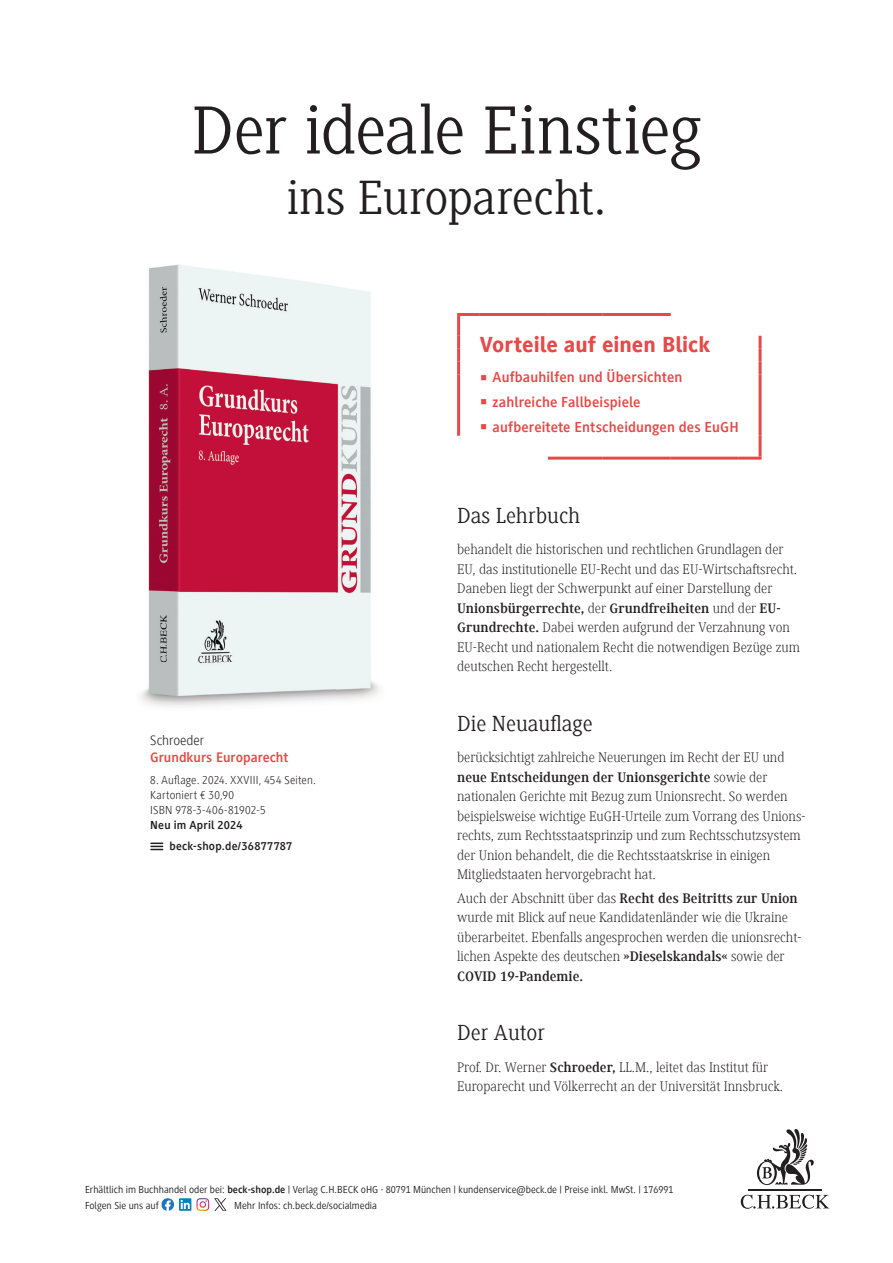
<style>
.page{position:relative;width:893px;height:1263px;background:#fff}
.page>*{position:absolute;margin:0;border:0;box-sizing:border-box;transform-origin:0 0}
.t1{font:70.5px "Generis Slab Com";letter-spacing:-.01em;color:#231f20}
.t2{font:49.5px "Generis Slab Com";letter-spacing:-.005em;color:#231f20}
.t3{font:22.5px "Generis Slab Com";color:#231f20}
.t4{font:800 22.5px "Generis Sans Com";color:#e64948}
.t5{font:700 15px "Generis Sans Com";letter-spacing:.01em;color:#e64948}
.t6{font:300 14.25px/19.5px "Generis Serif Com";color:#231f20}
.t7{font:700 14.25px "Generis Sans Com";color:#e64948}
.t8{font:300 14.25px "Generis Sans Com";color:#231f20}
.t9{font:300 12px/15px "Generis Sans Com";letter-spacing:.015em;color:#231f20}
.t10{font:700 12px/21.5px "Generis Sans Com";letter-spacing:.015em;color:#231f20}
.t11{font:10.5px/15.8px "Generis Sans Com";color:#231f20}
.s1{font-weight:700}
</style>
<div class="page">
<svg style="left:757px;top:1129px;width:57px;height:56px"></svg>
<hr style="left:749px;top:1189px;width:73px;height:1px;background:#231f20">
<svg style="left:741px;top:1195px;width:88px;height:14px"></svg>
<svg style="left:161px;top:1198px;width:66px;height:13px"></svg>
<img style="left:141px;top:265px;width:238px;height:442px">
<svg style="left:151px;top:842px;width:12px;height:8px"></svg>
<hr style="left:457px;top:316px;width:3px;height:20px;background:#e64948">
<hr style="left:457px;top:313px;width:23px;height:3px;background:#e64948">
<hr style="left:480px;top:313px;width:68px;height:3px;background:#e64948">
<hr style="left:548px;top:313px;width:55px;height:3px;background:#e64948">
<hr style="left:603px;top:313px;width:68px;height:3px;background:#e64948">
<svg style="left:457px;top:336px;width:3px;height:38px"></svg>
<svg style="left:759px;top:336px;width:3px;height:38px"></svg>
<hr style="left:457px;top:374px;width:3px;height:62px;background:#e64948">
<hr style="left:759px;top:374px;width:3px;height:62px;background:#e64948">
<hr style="left:548px;top:457px;width:55px;height:3px;background:#e64948">
<hr style="left:603px;top:457px;width:68px;height:3px;background:#e64948">
<hr style="left:671px;top:457px;width:68px;height:3px;background:#e64948">
<hr style="left:759px;top:436px;width:3px;height:21px;background:#e64948">
<hr style="left:739px;top:457px;width:23px;height:3px;background:#e64948">
<h1 class="t1" style="left:191px;top:91px;width:512px">Der ideale Einstieg</h1>
<h2 class="t2" style="left:287px;top:170px;width:321px">ins Europarecht.</h2>
<p class="t8" style="left:150px;top:733px;width:55px">Schroeder</p>
<p class="t7" style="left:150px;top:750px;width:140px">Grundkurs Europarecht</p>
<p class="t9" style="left:150px;top:772px;width:167px">8. Auflage. 2024. XXVIII, 454 Seiten.<br>Kartoniert € 30,90<br>ISBN 978-3-406-81902-5</p>
<p class="t10" style="left:169px;top:814px;width:125px;text-indent:-19px">Neu im April 2024 beck-shop.de/36877787</p>
<h3 class="t4" style="left:480px;top:332px;width:232px">Vorteile auf einen Blick</h3>
<p class="t5" style="left:480px;top:369px;width:204px">▪ Aufbauhilfen und Übersichten</p>
<p class="t5" style="left:480px;top:394px;width:162px">▪ zahlreiche Fallbeispiele</p>
<p class="t5" style="left:480px;top:418px;width:260px">▪ aufbereitete Entscheidungen des EuGH</p>
<h3 class="t3" style="left:457px;top:503px;width:125px">Das Lehrbuch</h3>
<p class="t6" style="left:457px;top:540px;width:344px">behandelt die historischen und rechtlichen Grundlagen der EU, das institutionelle EU-Recht und das EU-Wirtschaftsrecht.<br>Daneben liegt der Schwerpunkt auf einer Darstellung der <span class="s1">Unionsbürgerrechte,</span> der <span class="s1">Grundfreiheiten</span> und der <span class="s1">EU-Grundrechte.</span> Dabei werden aufgrund der Verzahnung von EU-Recht und nationalem Recht die notwendigen Bezüge zum deutschen Recht hergestellt.</p>
<h3 class="t3" style="left:457px;top:711px;width:137px">Die Neuauflage</h3>
<p class="t6" style="left:457px;top:748px;width:350px">berücksichtigt zahlreiche Neuerungen im Recht der EU und <span class="s1">neue Entscheidungen der Unionsgerichte</span> sowie der nationalen Gerichte mit Bezug zum Unionsrecht. So werden beispielsweise wichtige EuGH-Urteile zum Vorrang des Unions&shy;rechts, zum Rechtsstaatsprinzip und zum Rechtsschutzsystem der Union behandelt, die die Rechtsstaatskrise in einigen Mitgliedstaaten hervorgebracht hat.</p>
<p class="t6" style="left:457px;top:888px;width:346px">Auch der Abschnitt über das <span class="s1">Recht des Beitritts zur Union </span>wurde mit Blick auf neue Kandidatenländer wie die Ukraine überarbeitet. Ebenfalls angesprochen werden die unionsrecht&shy;lichen Aspekte des deutschen <span class="s1">»Dieselskandals«</span> sowie der <span class="s1">COVID 19-Pandemie.</span></p>
<h3 class="t3" style="left:457px;top:1020px;width:90px">Der Autor</h3>
<p class="t6" style="left:457px;top:1057px;width:328px">Prof. Dr. Werner <span class="s1">Schroeder,</span> LL.M., leitet das Institut für<br>Europarecht und Völkerrecht an der Universität Innsbruck.</p>
<p class="t11" style="left:85px;top:1182px;width:590px">Erhältlich im Buchhandel oder bei: <span class="s1">beck-shop.de</span> | Verlag C.H.BECK oHG · 80791 München | kundenservice@beck.de | Preise inkl. MwSt. | 176991<br>Folgen Sie uns auf</p>
<p class="t11" style="left:234px;top:1197px;width:144px">Mehr Infos: ch.beck.de/socialmedia</p>
</div>
